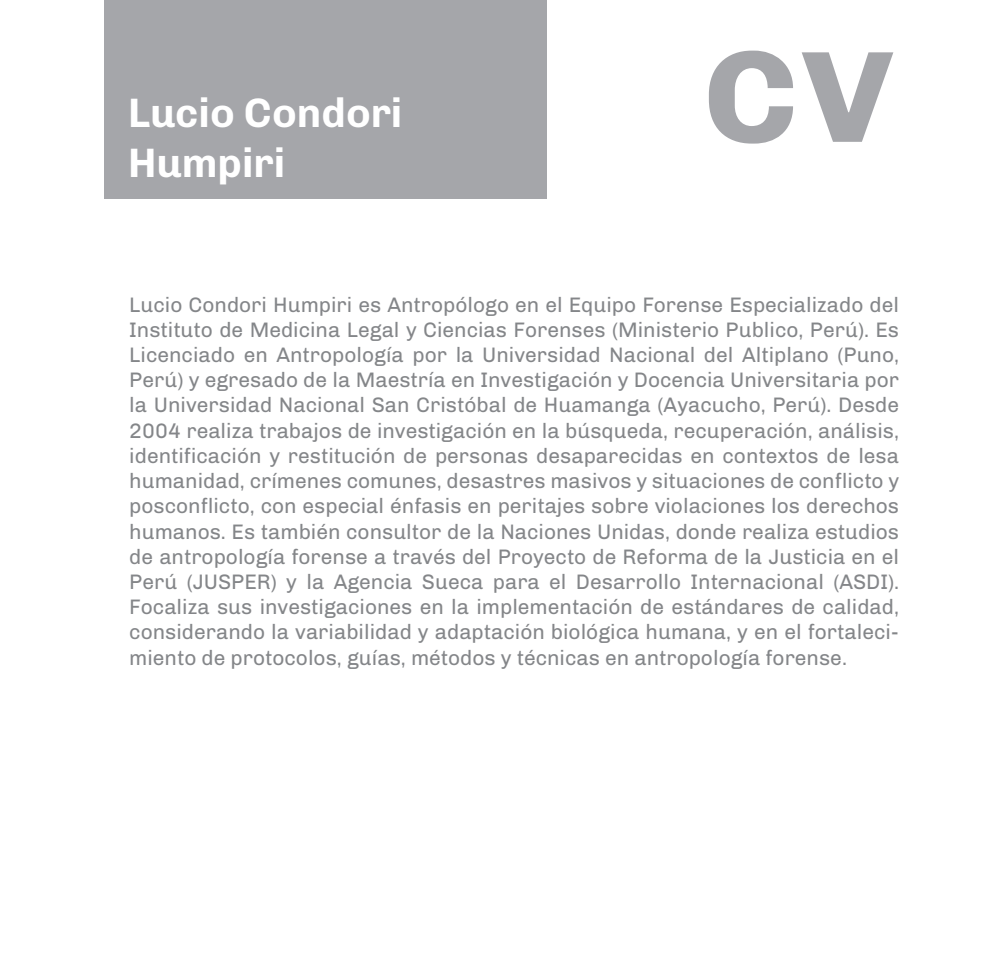
<style>
.page{position:relative;width:996px;height:959px;background:#fff}
.page>*{position:absolute;margin:0;border:0;box-sizing:border-box;transform-origin:0 0}
.t1{font:700 175px "Chivo";color:#a5a6aa}
.t2{font:700 41.12px "Chivo";color:#fff}
.t3{font:21px/25.2px "Chivo";color:#848689;text-align:justify}
</style>
<div class="page">
<div style="left:104px;top:0;width:443px;height:199px;background:#a5a6aa"></div>
<h2 class="t2" style="left:128px;top:89px;width:276px">Lucio Condori</h2>
<h2 class="t2" style="left:128px;top:138px;width:159px">Humpiri</h2>
<h1 class="t1" style="left:701px;top:-21px;width:195px">cv</h1>
<p class="t3" style="left:129px;top:292px;width:771px">Lucio Condori Humpiri es Antropólogo en el Equipo Forense Especializado del Instituto de Medicina Legal y Ciencias Forenses (Ministerio Publico, Perú). Es Licenciado en Antropología por la Universidad Nacional del Altiplano (Puno, Perú) y egresado de la Maestría en Investigación y Docencia Universitaria por la Universidad Nacional San Cristóbal de Huamanga (Ayacucho, Perú). Desde 2004 realiza trabajos de investigación en la búsqueda, recuperación, análisis, identificación y restitución de personas desaparecidas en contextos de lesa humanidad, crímenes comunes, desastres masivos y situaciones de conflicto y posconflicto, con especial énfasis en peritajes sobre violaciones los derechos humanos. Es también consultor de la Naciones Unidas, donde realiza estudios de antropología forense a través del Proyecto de Reforma de la Justicia en el Perú (JUSPER) y la Agencia Sueca para el Desarrollo Internacional (ASDI).<br>Focaliza sus investigaciones en la implementación de estándares de calidad, considerando la variabilidad y adaptación biológica humana, y en el fortaleci&shy;miento de protocolos, guías, métodos y técnicas en antropología forense.</p>
</div>
